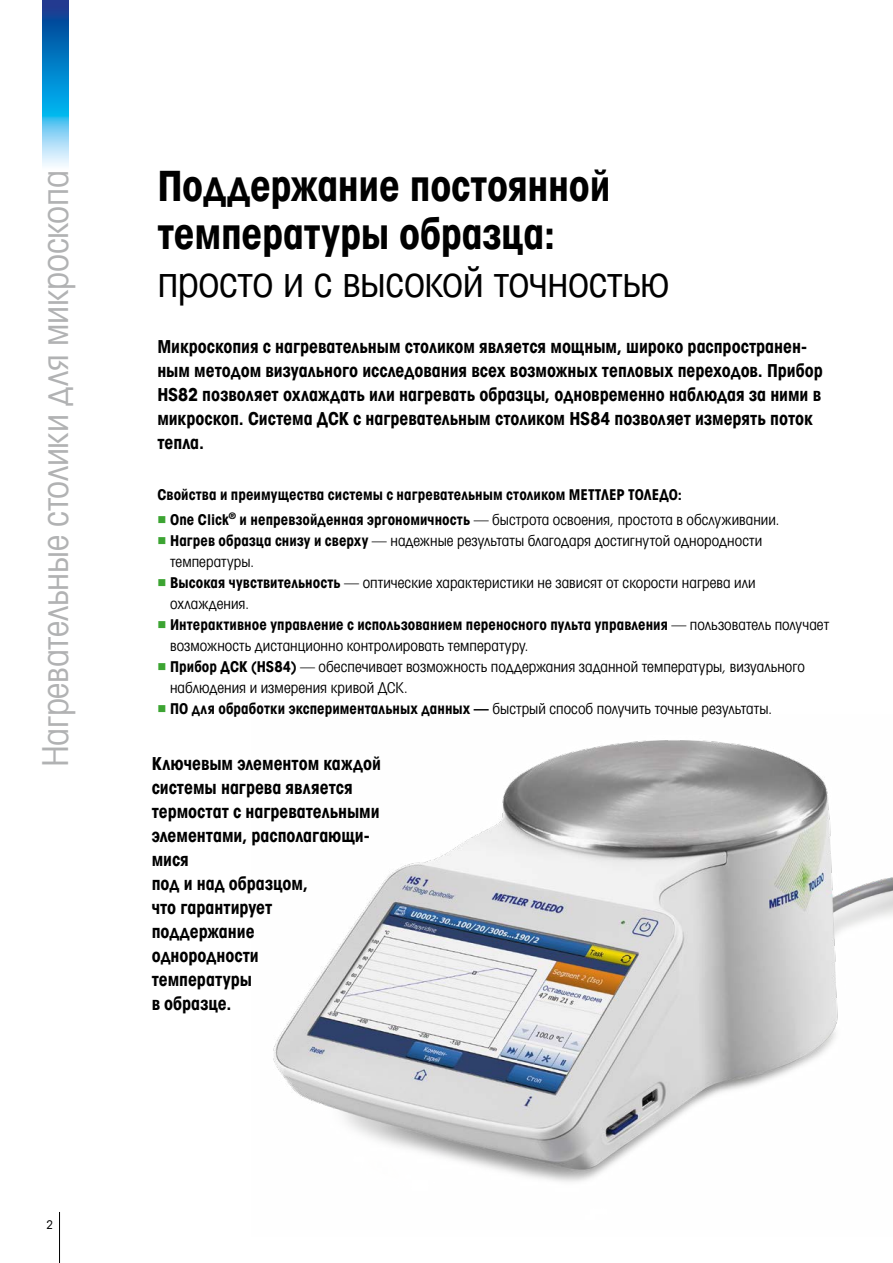
<style>
.page{position:relative;width:893px;height:1263px;background:#fff}
.page>*{position:absolute;margin:0;border:0;box-sizing:border-box;transform-origin:0 0}
.t1{font:42px/48px "Avant Garde Gothic Cd Bd ITC";letter-spacing:-.005em;color:#000}
.t2{font:42px "Avant Garde Gothic Cd Bk ITC";letter-spacing:-.01em;color:#000}
.t3{font:36px "Avant Garde Gothic Cd Bk ITC";letter-spacing:-.01em;color:#b1b2b3}
.t4{font:18px/24px "Avant Garde Gothic Cd Bd ITC";color:#000}
.t5{font:15px/21px "Avant Garde Gothic Cd Bk ITC";letter-spacing:.005em;color:#000}
.t6{font:15px "Avant Garde Gothic Cd Bd ITC";letter-spacing:.005em;color:#000}
.t7{font:condensed 12px "Avant Garde Com";color:#000}
.s1{color:#3ca432}
.s2{font-family:"Avant Garde Gothic Cd Bd ITC"}
.s3{font-family:"Avant Garde Gothic Cd Bk ITC"}
</style>
<div class="page">
<img style="left:43px;top:0;width:25px;height:166px">
<hr style="left:59px;top:1212px;width:1px;height:51px;background:#000">
<img style="left:273px;top:740px;width:620px;height:442px">
<h2 class="t3" style="left:33px;top:767px;width:599px;rotate:-90deg">Нагревательные столики для микроскопа</h2>
<h1 class="t1" style="left:157px;top:160px;width:455px">Поддержание постоянной температуры образца:</h1>
<h1 class="t2" style="left:157px;top:255px;width:513px">просто и с высокой точностью</h1>
<p class="t4" style="left:157px;top:334px;width:667px">Микроскопия с нагревательным столиком является мощным, широко распространен&shy;ным методом визуального исследования всех возможных тепловых переходов. Прибор HS82 позволяет охлаждать или нагревать образцы, одновременно наблюдая за ними в микроскоп. Система ДСК с нагревательным столиком HS84 позволяет измерять поток тепла.</p>
<p class="t6" style="left:157px;top:485px;width:526px">Свойства и преимущества системы с нагревательным столиком МЕТТЛЕР ТОЛЕДО:</p>
<p class="t5" style="left:157px;top:509px;width:624px"><span class="s1">■</span> <span class="s2">One Click</span><sup>®</sup> <span class="s2">и непревзойденная эргономичность</span> — быстрота освоения, простота в обслуживании.</p>
<p class="t5" style="left:170px;top:530px;width:594px;text-indent:-13px"><span class="s1">■</span> <span class="s2">Нагрев образца снизу и сверху</span> — надежные результаты благодаря достигнутой однородности температуры.</p>
<p class="t5" style="left:170px;top:572px;width:587px;text-indent:-13px"><span class="s1">■</span> <span class="s2">Высокая чувствительность</span> — оптические характеристики не зависят от скорости нагрева или охлаждения.</p>
<p class="t6" style="left:157px;top:615px;width:673px"><span class="s1">■</span> Интерактивное управление с использованием переносного пульта управления <span class="s3">— пользователь получает</span></p>
<p class="t5" style="left:170px;top:635px;width:360px">возможность дистанционно контролировать температуру.</p>
<p class="t5" style="left:170px;top:656px;width:636px;text-indent:-13px"><span class="s1">■</span> <span class="s2">Прибор ДСК (HS84)</span> — обеспечивает возможность поддержания заданной температуры, визуального наблюдения и измерения кривой ДСК.</p>
<p class="t6" style="left:157px;top:699px;width:616px"><span class="s1">■</span> ПО для обработки экспериментальных данных — <span class="s3">быстрый способ получить точные результаты.</span></p>
<p class="t4" style="left:152px;top:751px;width:231px">Ключевым элементом каждой системы нагрева является термостат с нагревательными элементами, располагающи&shy;мися<br>под и над образцом,<br>что гарантирует<br>поддержание<br>однородности<br>температуры<br>в образце.</p>
<p class="t7" style="left:47px;top:1217px;width:8px">2</p>
</div>
